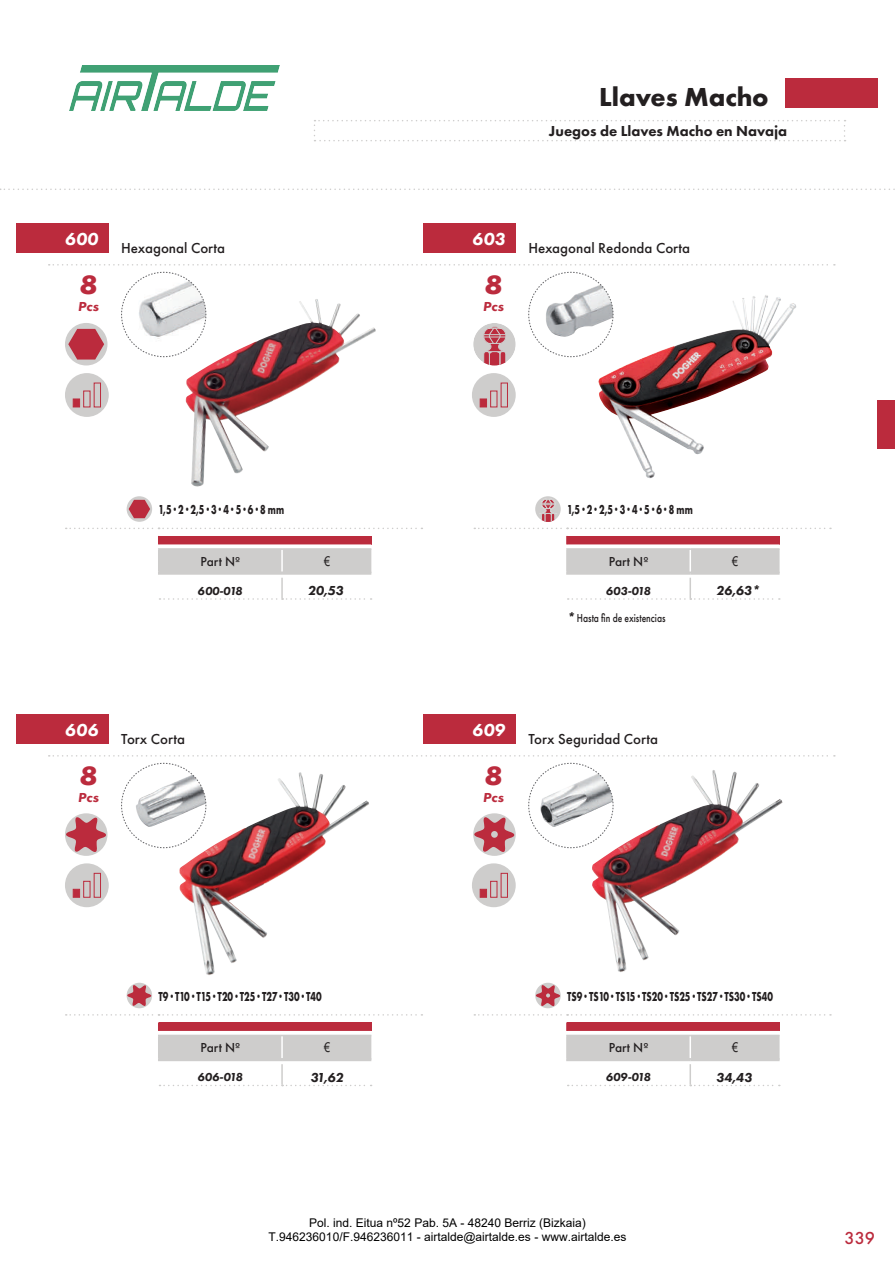
<style>
.page{position:relative;width:895px;height:1269px;background:#fff}
.page>*{position:absolute;margin:0;border:0;box-sizing:border-box;transform-origin:0 0}
.t1{font:italic 700 27.6px "Futura PT";color:#bb2b3d;scale:1.08 1}
.t2{font:700 27px "Futura PT";color:#231f20}
.t3{font:italic 800 18px "Futura PT";letter-spacing:.025em;color:#fff}
.t4{font:500 18px "Futura PT";color:#bb2b3d}
.t5{font:500 15px "Futura PT";color:#231f20}
.t6{font:800 15px "Futura PT";color:#231f20}
.t7{font:700 13.5px "Futura PT";color:#231f20;scale:.69 1}
.t8{font:500 13.5px "Futura PT";color:#231f20}
.t9{font:italic 800 13.5px "Futura PT";letter-spacing:-.01em;color:#231f20}
.t10{font:italic 800 13.5px "Futura PT";color:#bb2b3d;scale:1.08 1}
.t11{font:13.5px "Arial";color:#231f20;scale:.8 1}
.t12{font:12px/14.4px "Arial";color:#000;text-align:center}
.t13{font:italic 800 12px "Futura PT";letter-spacing:-.055em;color:#231f20}
.t14{font:500 12px "Futura PT";color:#231f20;scale:.8 1}
.s1{font-weight:800;font-style:italic;font-size:13.5px}
</style>
<div class="page">
<svg style="left:314px;top:120px;width:531px;height:21px"></svg>
<div style="left:785px;top:78px;width:93px;height:29px;background:#bb2b3d"></div>
<svg style="left:0;top:188px;width:895px;height:2px"></svg>
<div style="left:878px;top:400px;width:17px;height:48px;background:#bb2b3d"></div>
<div style="left:65px;top:323px;width:42px;height:42px;background:#cecdcc;border-radius:50%"></div>
<svg style="left:68px;top:329px;width:36px;height:30px"></svg>
<div style="left:473px;top:323px;width:43px;height:42px;background:#cecdcc;border-radius:50%"></div>
<svg style="left:483px;top:326px;width:23px;height:39px"></svg>
<div style="left:65px;top:813px;width:42px;height:42px;background:#cecdcc;border-radius:50%"></div>
<svg style="left:66px;top:815px;width:40px;height:37px"></svg>
<div style="left:472px;top:863px;width:44px;height:44px;background:#cecdcc;border-radius:50%"></div>
<div style="left:480px;top:888px;width:7px;height:9px;background:#bb2b3d;border:1px solid #bb2b3d"></div>
<svg style="left:490px;top:872px;width:18px;height:25px"></svg>
<div style="left:65px;top:863px;width:44px;height:44px;background:#cecdcc;border-radius:50%"></div>
<div style="left:73px;top:888px;width:7px;height:9px;background:#bb2b3d;border:1px solid #bb2b3d"></div>
<svg style="left:83px;top:872px;width:18px;height:25px"></svg>
<div style="left:473px;top:813px;width:43px;height:42px;background:#cecdcc;border-radius:50%"></div>
<svg style="left:474px;top:815px;width:40px;height:37px"></svg>
<svg style="left:491px;top:830px;width:7px;height:7px"></svg>
<div style="left:16px;top:224px;width:92px;height:29px;background:#bb2b3d"></div>
<svg style="left:49px;top:264px;width:786px;height:1px"></svg>
<div style="left:423px;top:224px;width:93px;height:29px;background:#bb2b3d"></div>
<div style="left:16px;top:714px;width:92px;height:29px;background:#bb2b3d"></div>
<svg style="left:49px;top:755px;width:786px;height:1px"></svg>
<div style="left:423px;top:714px;width:93px;height:29px;background:#bb2b3d"></div>
<svg style="left:158px;top:1022px;width:213px;height:40px;background:#ceaaae"></svg>
<hr style="left:158px;top:1034px;width:124px;height:1px;background:#cecdcc">
<hr style="left:158px;top:1057px;width:124px;height:3px;background:#cecdcc">
<hr style="left:282px;top:1034px;width:89px;height:1px;background:#cecdcc">
<hr style="left:282px;top:1057px;width:89px;height:3px;background:#cecdcc">
<hr style="left:281px;top:1063px;width:2px;height:21px;background:#cecdcc">
<svg style="left:566px;top:1022px;width:214px;height:39px;background:#cda8ac"></svg>
<hr style="left:566px;top:1035px;width:2px;height:22px;background:#cecdcc">
<hr style="left:566px;top:1034px;width:124px;height:1px;background:#cecdcc">
<hr style="left:566px;top:1057px;width:124px;height:3px;background:#cecdcc">
<hr style="left:690px;top:1034px;width:90px;height:1px;background:#cecdcc">
<hr style="left:690px;top:1057px;width:90px;height:3px;background:#cecdcc">
<hr style="left:689px;top:1063px;width:2px;height:21px;background:#cecdcc">
<svg style="left:66px;top:1014px;width:356px;height:1px"></svg>
<svg style="left:127px;top:982px;width:25px;height:26px"></svg>
<svg style="left:127px;top:984px;width:24px;height:22px"></svg>
<svg style="left:474px;top:1014px;width:357px;height:1px"></svg>
<svg style="left:535px;top:982px;width:26px;height:26px"></svg>
<svg style="left:536px;top:984px;width:24px;height:22px"></svg>
<div style="left:65px;top:373px;width:44px;height:44px;background:#cecdcc;border-radius:50%"></div>
<div style="left:73px;top:398px;width:7px;height:9px;background:#bb2b3d;border:1px solid #bb2b3d"></div>
<svg style="left:83px;top:382px;width:18px;height:25px"></svg>
<div style="left:472px;top:373px;width:44px;height:44px;background:#cecdcc;border-radius:50%"></div>
<div style="left:480px;top:398px;width:7px;height:9px;background:#bb2b3d;border:1px solid #bb2b3d"></div>
<svg style="left:490px;top:382px;width:18px;height:25px"></svg>
<svg style="left:158px;top:536px;width:213px;height:39px;background:#ceabaf"></svg>
<hr style="left:158px;top:548px;width:124px;height:1px;background:#cecdcc">
<hr style="left:158px;top:571px;width:124px;height:3px;background:#cecdcc">
<hr style="left:282px;top:548px;width:89px;height:1px;background:#cecdcc">
<hr style="left:282px;top:571px;width:89px;height:3px;background:#cecdcc">
<hr style="left:281px;top:577px;width:2px;height:21px;background:#cecdcc">
<svg style="left:159px;top:598px;width:213px;height:1px"></svg>
<svg style="left:566px;top:536px;width:214px;height:39px;background:#cfabaf"></svg>
<hr style="left:566px;top:549px;width:2px;height:22px;background:#cecdcc">
<hr style="left:566px;top:548px;width:124px;height:1px;background:#cecdcc">
<hr style="left:566px;top:571px;width:124px;height:3px;background:#cecdcc">
<hr style="left:690px;top:548px;width:90px;height:1px;background:#cecdcc">
<hr style="left:690px;top:571px;width:90px;height:3px;background:#cecdcc">
<hr style="left:689px;top:577px;width:2px;height:21px;background:#cecdcc">
<svg style="left:568px;top:598px;width:212px;height:1px"></svg>
<svg style="left:66px;top:527px;width:356px;height:2px"></svg>
<svg style="left:127px;top:496px;width:25px;height:25px"></svg>
<svg style="left:129px;top:499px;width:21px;height:19px"></svg>
<svg style="left:474px;top:527px;width:357px;height:2px"></svg>
<div style="left:535px;top:496px;width:26px;height:25px;background:#cecdcc;border-radius:50%"></div>
<svg style="left:541px;top:498px;width:14px;height:23px"></svg>
<img style="left:598px;top:295px;width:198px;height:183px">
<img style="left:179px;top:772px;width:190px;height:203px">
<img style="left:592px;top:770px;width:191px;height:202px">
<svg style="left:121px;top:271px;width:82px;height:86px"></svg>
<svg style="left:528px;top:271px;width:86px;height:86px"></svg>
<svg style="left:528px;top:762px;width:86px;height:86px"></svg>
<svg style="left:121px;top:762px;width:86px;height:86px"></svg>
<img style="left:185px;top:299px;width:191px;height:188px">
<img style="left:69px;top:65px;width:211px;height:45px">
<h2 class="t2" style="left:599px;top:79px;width:171px">Llaves Macho</h2>
<p class="t6" style="left:549px;top:122px;width:240px">Juegos de Llaves Macho en Navaja</p>
<h3 class="t3" style="left:65px;top:228px;width:34px">600</h3>
<h3 class="t3" style="left:472px;top:228px;width:35px">603</h3>
<h1 class="t1" style="left:80px;top:268px;width:18px">8</h1>
<p class="t10" style="left:78px;top:298px;width:21px">Pcs</p>
<p class="t5" style="left:121px;top:239px;width:105px">Hexagonal Corta</p>
<p class="t5" style="left:528px;top:239px;width:163px">Hexagonal Redonda Corta</p>
<h1 class="t1" style="left:484px;top:268px;width:18px">8</h1>
<p class="t10" style="left:483px;top:298px;width:21px">Pcs</p>
<p class="t7" style="left:159px;top:501px;width:184px">1,5 · 2 · 2,5 · 3 · 4 · 5 · 6 · 8 mm</p>
<p class="t7" style="left:567px;top:501px;width:184px">1,5 · 2 · 2,5 · 3 · 4 · 5 · 6 · 8 mm</p>
<p class="t8" style="left:201px;top:553px;width:41px">Part Nº</p>
<p class="t11" style="left:324px;top:552px;width:9px">€</p>
<p class="t13" style="left:198px;top:583px;width:46px">600-018</p>
<p class="t8" style="left:609px;top:553px;width:41px">Part Nº</p>
<p class="t11" style="left:732px;top:552px;width:9px">€</p>
<p class="t13" style="left:606px;top:583px;width:46px">603-018</p>
<p class="t9" style="left:308px;top:582px;width:37px">20,53</p>
<p class="t9" style="left:716px;top:582px;width:45px">26,63*</p>
<p class="t14" style="left:567px;top:610px;width:125px"><span class="s1">*</span> Hasta fin de existencias</p>
<h3 class="t3" style="left:65px;top:718px;width:35px">606</h3>
<h3 class="t3" style="left:472px;top:718px;width:34px">609</h3>
<h1 class="t1" style="left:80px;top:758px;width:18px">8</h1>
<p class="t10" style="left:78px;top:788px;width:21px">Pcs</p>
<p class="t5" style="left:121px;top:729px;width:65px">Torx Corta</p>
<p class="t5" style="left:528px;top:729px;width:131px">Torx Seguridad Corta</p>
<h1 class="t1" style="left:484px;top:758px;width:18px">8</h1>
<p class="t10" style="left:483px;top:788px;width:21px">Pcs</p>
<p class="t7" style="left:159px;top:987px;width:238px">T9 · T10 · T15 · T20 · T25 · T27 · T30 · T40</p>
<p class="t7" style="left:567px;top:987px;width:300px">TS9 · TS10 · TS15 · TS20 · TS25 · TS27 · TS30 · TS40</p>
<p class="t8" style="left:201px;top:1039px;width:41px">Part Nº</p>
<p class="t11" style="left:324px;top:1038px;width:9px">€</p>
<p class="t13" style="left:197px;top:1069px;width:47px">606-018</p>
<p class="t8" style="left:609px;top:1039px;width:41px">Part Nº</p>
<p class="t11" style="left:732px;top:1038px;width:9px">€</p>
<p class="t13" style="left:606px;top:1069px;width:46px">609-018</p>
<p class="t9" style="left:310px;top:1068px;width:35px">31,62</p>
<p class="t9" style="left:716px;top:1068px;width:38px">34,43</p>
<p class="t12" style="left:269px;top:1215px;width:359px">Pol. ind. Eitua nº52 Pab. 5A - 48240 Berriz (Bizkaia)<br>T.946236010/F.946236011 - airtalde@airtalde.es - www.airtalde.es</p>
<h3 class="t4" style="left:844px;top:1226px;width:32px">339</h3>
</div>
